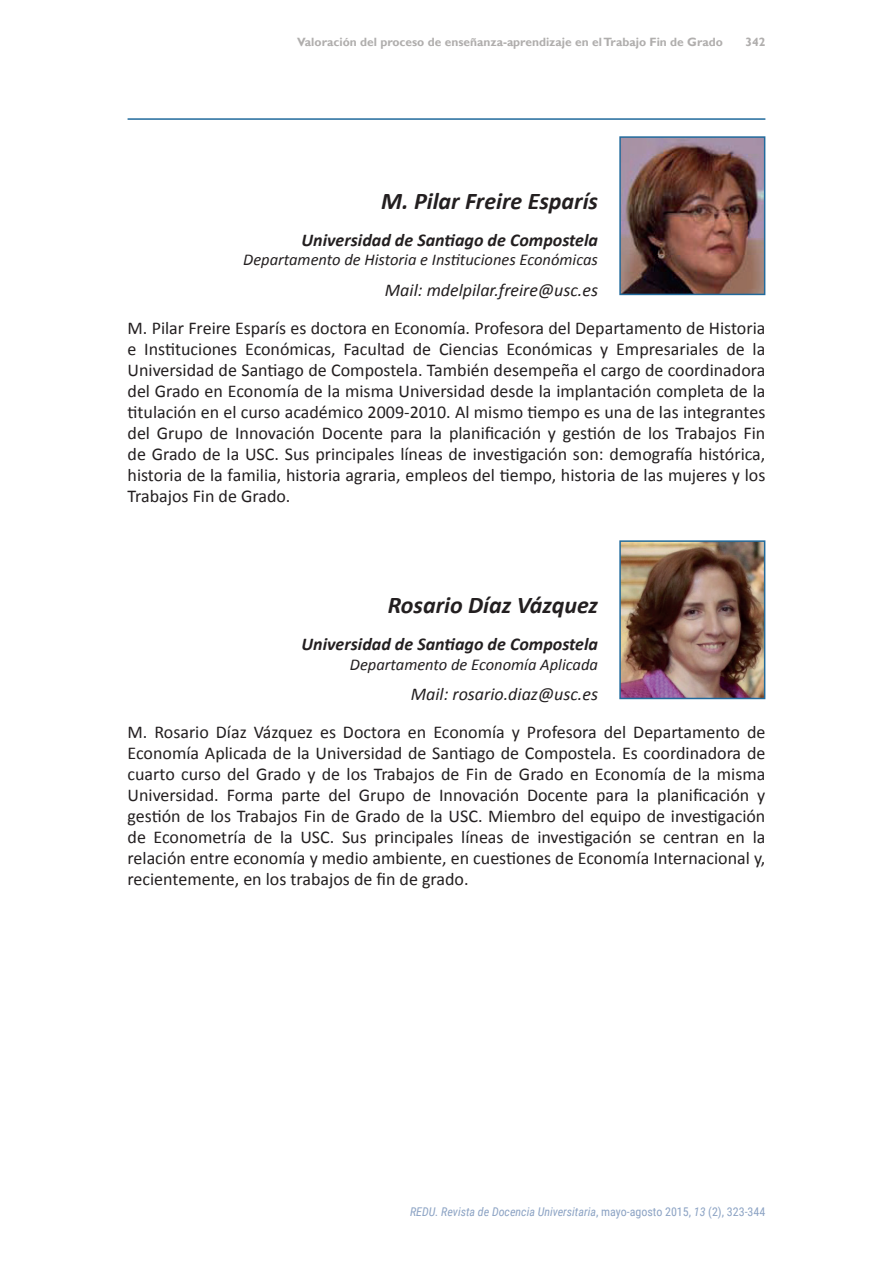
<style>
.page{position:relative;width:893px;height:1263px;background:#fff}
.page>*{position:absolute;margin:0;border:0;box-sizing:border-box;transform-origin:0 0}
.t1{font:italic 700 24px "Calibri";color:#231f20}
.t2{font:18px/21px "Calibri";color:#231f20;text-align:justify}
.t3{font:italic 700 18px "Calibri";color:#231f20}
.t4{font:italic 18px "Calibri";color:#231f20}
.t5{font:italic 16.5px "Calibri";color:#231f20}
.t6{font:700 12px "Gill Sans";color:#b0aead}
.t7{font:italic 12px "Roboto Condensed";color:#8ca3c4}
.s1{font-style:normal}
</style>
<div class="page">
<hr style="left:128px;top:118px;width:637px;height:2px;background:#216a9c">
<img style="left:622px;top:139px;width:140px;height:153px">
<div style="left:619px;top:136px;width:146px;height:159px;border:2px solid #216a9c"></div>
<img style="left:622px;top:543px;width:140px;height:153px">
<div style="left:619px;top:540px;width:146px;height:159px;border:2px solid #216a9c"></div>
<p class="t6" style="left:297px;top:35px;width:427px">Valoración del proceso de enseñanza-aprendizaje en el Trabajo Fin de Grado</p>
<p class="t6" style="left:745px;top:34px;width:21px">342</p>
<h1 class="t1" style="left:381px;top:186px;width:218px">M. Pilar Freire Esparís</h1>
<p class="t3" style="left:302px;top:228px;width:298px">Universidad de Santiago de Compostela</p>
<p class="t5" style="left:243px;top:249px;width:356px">Departamento de Historia e Instituciones Económicas</p>
<p class="t4" style="left:385px;top:277px;width:215px">Mail: mdelpilar.freire@usc.es</p>
<p class="t2" style="left:128px;top:318px;width:639px">M. Pilar Freire Esparís es doctora en Economía. Profesora del Departamento de Historia e Instituciones Económicas, Facultad de Ciencias Económicas y Empresariales de la Universidad de Santiago de Compostela. También desempeña el cargo de coordinadora del Grado en Economía de la misma Universidad desde la implantación completa de la titulación en el curso académico 2009-2010. Al mismo tiempo es una de las integrantes del Grupo de Innovación Docente para la planificación y gestión de los Trabajos Fin de Grado de la USC. Sus principales líneas de investigación son: demografía histórica, historia de la familia, historia agraria, empleos del tiempo, historia de las mujeres y los Trabajos Fin de Grado.</p>
<h1 class="t1" style="left:388px;top:590px;width:212px">Rosario Díaz Vázquez</h1>
<p class="t3" style="left:302px;top:632px;width:298px">Universidad de Santiago de Compostela</p>
<p class="t5" style="left:350px;top:653px;width:250px">Departamento de Economía Aplicada</p>
<p class="t4" style="left:411px;top:681px;width:189px">Mail: rosario.diaz@usc.es</p>
<p class="t2" style="left:128px;top:722px;width:639px">M. Rosario Díaz Vázquez es Doctora en Economía y Profesora del Departamento de Economía Aplicada de la Universidad de Santiago de Compostela. Es coordinadora de cuarto curso del Grado y de los Trabajos de Fin de Grado en Economía de la misma Universidad. Forma parte del Grupo de Innovación Docente para la planificación y gestión de los Trabajos Fin de Grado de la USC. Miembro del equipo de investigación de Econometría de la USC. Sus principales líneas de investigación se centran en la relación entre economía y medio ambiente, en cuestiones de Economía Internacional y, recientemente, en los trabajos de fin de grado.</p>
<p class="t7" style="left:410px;top:1204px;width:357px">REDU. Revista de Docencia Universitaria<span class="s1">, mayo-agosto 2015,</span> 13 <span class="s1">(2), 323-344</span></p>
</div>
